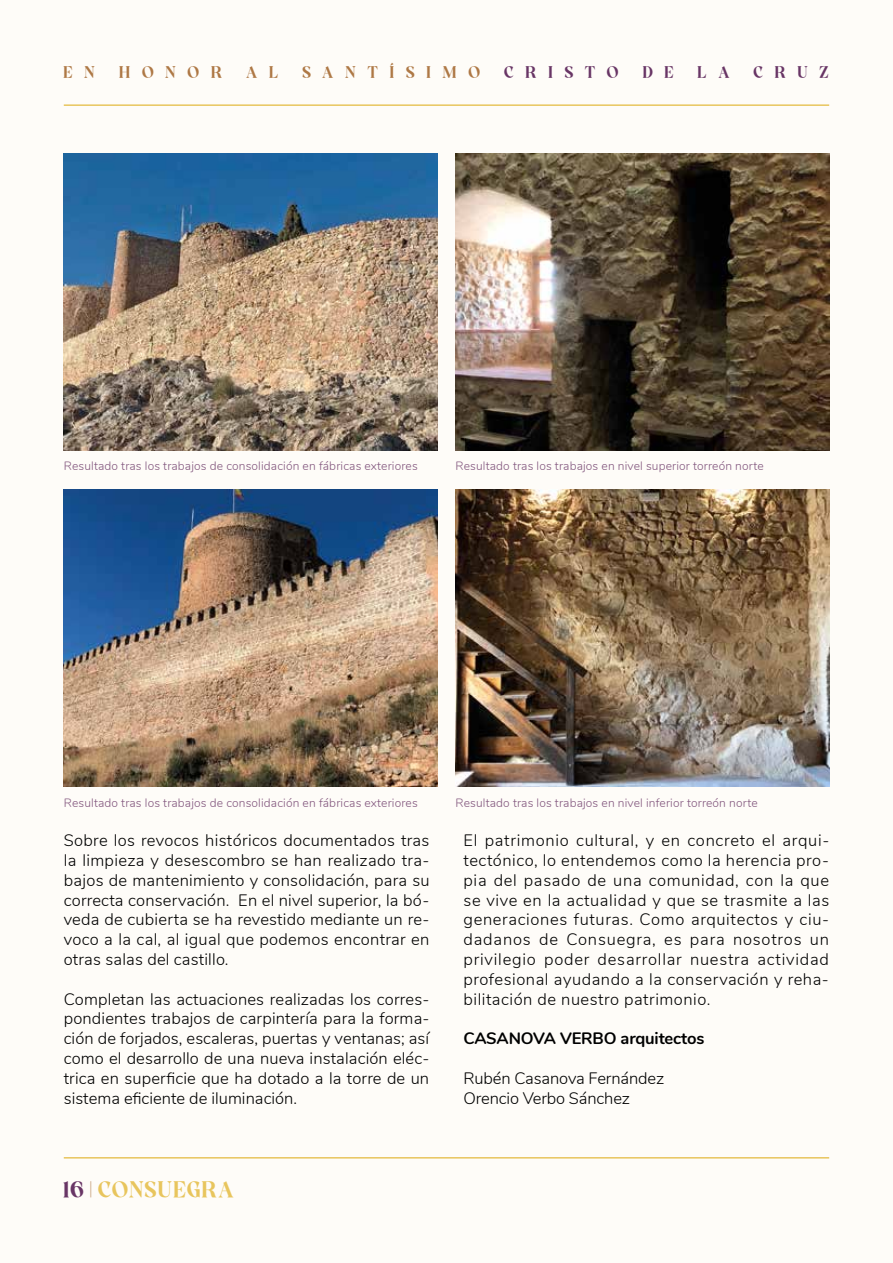
<style>
.page{position:relative;width:893px;height:1263px;background:#fefcf8}
.page>*{position:absolute;margin:0;border:0;box-sizing:border-box;transform-origin:0 0}
.t1{font:700 27px "Better Vinegar";letter-spacing:.03em;color:#e8c55d}
.t2{font:700 19.5px "Better Vinegar";letter-spacing:.595em;color:#ae7845}
.t3{font:300 16.5px/19.8px "Nunito";letter-spacing:.01em;color:#000;text-align:justify}
.t4{font:300 16.5px/19.8px "Nunito";letter-spacing:-.01em;color:#000}
.t5{font:700 16.5px "Nunito";letter-spacing:-.01em;color:#000}
.t6{font:300 12px "Nunito";letter-spacing:.01em;color:#82567d}
.s1{color:#683565}
.s2{color:#ae7845}
</style>
<div class="page">
<hr style="left:64px;top:104px;width:765px;height:2px;background:#e8c55d">
<hr style="left:64px;top:1157px;width:765px;height:1px;background:#e8c55d">
<img style="left:64px;top:153px;width:373px;height:297px">
<img style="left:455px;top:153px;width:374px;height:297px">
<img style="left:64px;top:490px;width:373px;height:297px">
<img style="left:455px;top:490px;width:374px;height:297px">
<p class="t2" style="left:64px;top:63px;width:767px">EN HONOR AL SANTÍSIMO <span class="s1">CRISTO DE LA CRUZ</span></p>
<p class="t6" style="left:64px;top:457px;width:355px">Resultado tras los trabajos de consolidación en fábricas exteriores</p>
<p class="t6" style="left:455px;top:457px;width:310px">Resultado tras los trabajos en nivel superior torreón norte</p>
<p class="t6" style="left:64px;top:793px;width:355px">Resultado tras los trabajos de consolidación en fábricas exteriores</p>
<p class="t3" style="left:64px;top:829px;width:367px">Sobre los revocos históricos documentados tras la limpieza y desescombro se han realizado tra&shy;bajos de mantenimiento y consolidación, para su correcta conservación. En el nivel superior, la bó&shy;veda de cubierta se ha revestido mediante un re&shy;voco a la cal, al igual que podemos encontrar en otras salas del castillo.</p>
<p class="t3" style="left:64px;top:988px;width:367px">Completan las actuaciones realizadas los corres&shy;pondientes trabajos de carpintería para la forma&shy;ción de forjados, escaleras, puertas y ventanas; así como el desarrollo de una nueva instalación eléc&shy;trica en superficie que ha dotado a la torre de un sistema eficiente de iluminación.</p>
<p class="t6" style="left:455px;top:793px;width:304px">Resultado tras los trabajos en nivel inferior torreón norte</p>
<p class="t3" style="left:463px;top:829px;width:367px">El patrimonio cultural, y en concreto el arqui&shy;tectónico, lo entendemos como la herencia pro&shy;pia del pasado de una comunidad, con la que se vive en la actualidad y que se trasmite a las generaciones futuras. Como arquitectos y ciu&shy;dadanos de Consuegra, es para nosotros un privilegio poder desarrollar nuestra actividad profesional ayudando a la conservación y reha&shy;bilitación de nuestro patrimonio.</p>
<p class="t5" style="left:463px;top:1026px;width:243px">CASANOVA VERBO arquitectos</p>
<p class="t4" style="left:463px;top:1067px;width:202px">Rubén Casanova Fernández<br>Orencio Verbo Sánchez</p>
<h1 class="t1" style="left:64px;top:1176px;width:172px"><span class="s1">16</span> <span class="s2">|</span> CONSUEGRA</h1>
</div>
